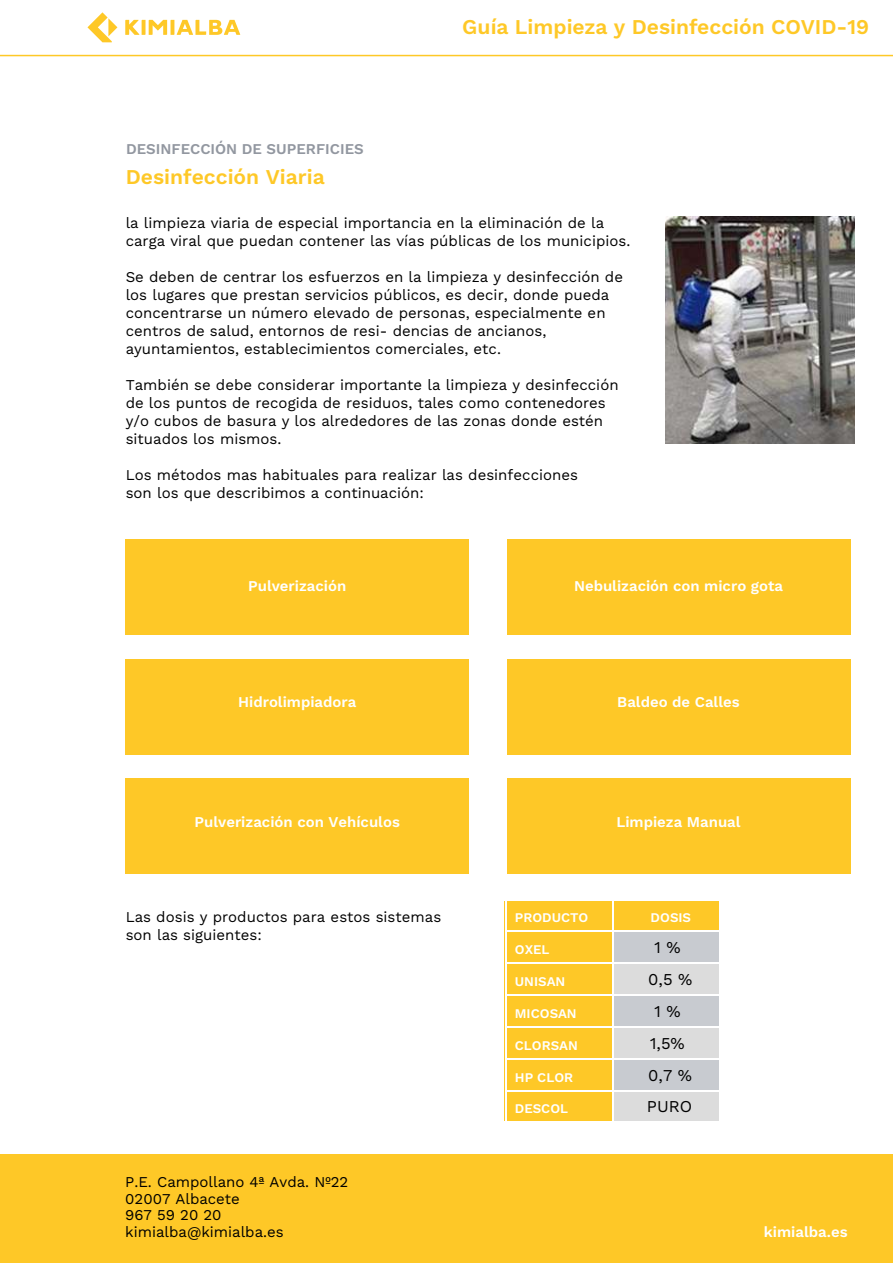
<style>
.page{position:relative;width:893px;height:1263px;background:#fff}
.page>*{position:absolute;margin:0;border:0;box-sizing:border-box;transform-origin:0 0}
.t1{font:600 21px "Work Sans";color:#fec827}
.t2{font:16.65px "Work Sans";color:#000}
.t3{font:16.5px "Work Sans";color:#000}
.t4{font:15px/18px "Work Sans";color:#000}
.t5{font:600 15px "Work Sans";color:#fff}
.t6{font:600 15px "Work Sans";color:#9297a0}
.t7{font:600 13.35px "Work Sans";color:#fff}
.t8{font:600 13.2px "Work Sans";color:#fff}
</style>
<div class="page">
<hr style="left:0;top:55px;width:893px;height:1px;background:#fec827">
<div style="left:0;top:1154px;width:893px;height:109px;background:#fec827"></div>
<svg style="left:125px;top:20px;width:115px;height:15px"></svg>
<svg style="left:87px;top:12px;width:30px;height:30px"></svg>
<img style="left:665px;top:216px;width:190px;height:228px">
<div style="left:125px;top:539px;width:344px;height:96px;background:#fec827"></div>
<div style="left:507px;top:539px;width:343px;height:96px;background:#fec827"></div>
<div style="left:125px;top:659px;width:344px;height:96px;background:#fec827"></div>
<div style="left:507px;top:659px;width:343px;height:96px;background:#fec827"></div>
<div style="left:125px;top:778px;width:344px;height:96px;background:#fec827"></div>
<div style="left:507px;top:778px;width:343px;height:96px;background:#fec827"></div>
<div style="left:505px;top:899px;width:108px;height:32px;background:#fec827"></div>
<div style="left:613px;top:899px;width:108px;height:32px;background:#fec827"></div>
<div style="left:505px;top:931px;width:108px;height:32px;background:#fec827"></div>
<div style="left:613px;top:931px;width:108px;height:32px;background:#c8cbd0"></div>
<div style="left:505px;top:963px;width:108px;height:32px;background:#fec827"></div>
<div style="left:613px;top:963px;width:108px;height:32px;background:#dcdcdc"></div>
<div style="left:505px;top:995px;width:108px;height:32px;background:#fec827"></div>
<div style="left:613px;top:995px;width:108px;height:32px;background:#c8cbd0"></div>
<div style="left:505px;top:1027px;width:108px;height:32px;background:#fec827"></div>
<div style="left:613px;top:1027px;width:108px;height:32px;background:#dcdcdc"></div>
<div style="left:505px;top:1059px;width:108px;height:31px;background:#fec827"></div>
<div style="left:613px;top:1059px;width:108px;height:31px;background:#c8cbd0"></div>
<div style="left:505px;top:1090px;width:108px;height:32px;background:#fec827"></div>
<div style="left:613px;top:1090px;width:108px;height:32px;background:#dcdcdc"></div>
<hr style="left:505px;top:899px;width:1px;height:222px;background:#fff">
<hr style="left:612px;top:901px;width:2px;height:220px;background:#fff">
<hr style="left:719px;top:899px;width:2px;height:222px;background:#fff">
<hr style="left:505px;top:899px;width:216px;height:2px;background:#fff">
<hr style="left:506px;top:930px;width:213px;height:2px;background:#fff">
<hr style="left:506px;top:962px;width:213px;height:2px;background:#fff">
<hr style="left:506px;top:994px;width:213px;height:2px;background:#fff">
<hr style="left:506px;top:1026px;width:213px;height:2px;background:#fff">
<hr style="left:506px;top:1058px;width:213px;height:1px;background:#fff">
<hr style="left:506px;top:1090px;width:107px;height:1px;background:#fff">
<hr style="left:613px;top:1090px;width:106px;height:1px;background:#fff">
<hr style="left:505px;top:1121px;width:216px;height:1px;background:#fff">
<p class="t6" style="left:126px;top:138px;width:239px">DESINFECCIÓN DE SUPERFICIES</p>
<h1 class="t1" style="left:462px;top:11px;width:409px">Guía Limpieza y Desinfección COVID-19</h1>
<h1 class="t1" style="left:126px;top:161px;width:201px">Desinfección Viaria</h1>
<p class="t4" style="left:126px;top:213px;width:506px">la limpieza viaria de especial importancia en la eliminación de la carga viral que puedan contener las vías públicas de los municipios.</p>
<p class="t4" style="left:126px;top:267px;width:499px">Se deben de centrar los esfuerzos en la limpieza y desinfección de los lugares que prestan servicios públicos, es decir, donde pueda concentrarse un número elevado de personas, especialmente en centros de salud, entornos de resi- dencias de ancianos, ayuntamientos, establecimientos comerciales, etc.</p>
<p class="t4" style="left:126px;top:375px;width:494px">También se debe considerar importante la limpieza y desinfección de los puntos de recogida de residuos, tales como contenedores y/o cubos de basura y los alrededores de las zonas donde estén situados los mismos.</p>
<p class="t4" style="left:126px;top:465px;width:454px">Los métodos mas habituales para realizar las desinfecciones son los que describimos a continuación:</p>
<p class="t5" style="left:248px;top:574px;width:100px">Pulverización</p>
<p class="t5" style="left:574px;top:574px;width:210px">Nebulización con micro gota</p>
<p class="t5" style="left:238px;top:691px;width:120px">Hidrolimpiadora</p>
<p class="t5" style="left:617px;top:691px;width:124px">Baldeo de Calles</p>
<p class="t5" style="left:195px;top:810px;width:207px">Pulverización con Vehículos</p>
<p class="t5" style="left:616px;top:810px;width:126px">Limpieza Manual</p>
<p class="t4" style="left:126px;top:907px;width:317px">Las dosis y productos para estos sistemas son las siguientes:</p>
<p class="t8" style="left:515px;top:908px;width:75px">PRODUCTO</p>
<p class="t8" style="left:651px;top:908px;width:42px">DOSIS</p>
<p class="t8" style="left:515px;top:939px;width:36px">OXEL</p>
<p class="t3" style="left:654px;top:935px;width:28px">1 %</p>
<p class="t7" style="left:515px;top:971px;width:52px">UNISAN</p>
<p class="t2" style="left:648px;top:966px;width:46px">0,5 %</p>
<p class="t8" style="left:515px;top:1003px;width:63px">MICOSAN</p>
<p class="t3" style="left:654px;top:998px;width:28px">1 %</p>
<p class="t8" style="left:515px;top:1035px;width:64px">CLORSAN</p>
<p class="t3" style="left:650px;top:1030px;width:36px">1,5%</p>
<p class="t8" style="left:515px;top:1067px;width:60px">HP CLOR</p>
<p class="t3" style="left:648px;top:1062px;width:45px">0,7 %</p>
<p class="t8" style="left:515px;top:1099px;width:55px">DESCOL</p>
<p class="t3" style="left:647px;top:1094px;width:47px">PURO</p>
<p class="t4" style="left:125px;top:1173px;width:224px;line-height:16.5px">P.E. Campollano 4ª Avda. Nº22<br>02007 Albacete<br>967 59 20 20 kimialba@kimialba.es</p>
<p class="t5" style="left:764px;top:1220px;width:85px">kimialba.es</p>
</div>
